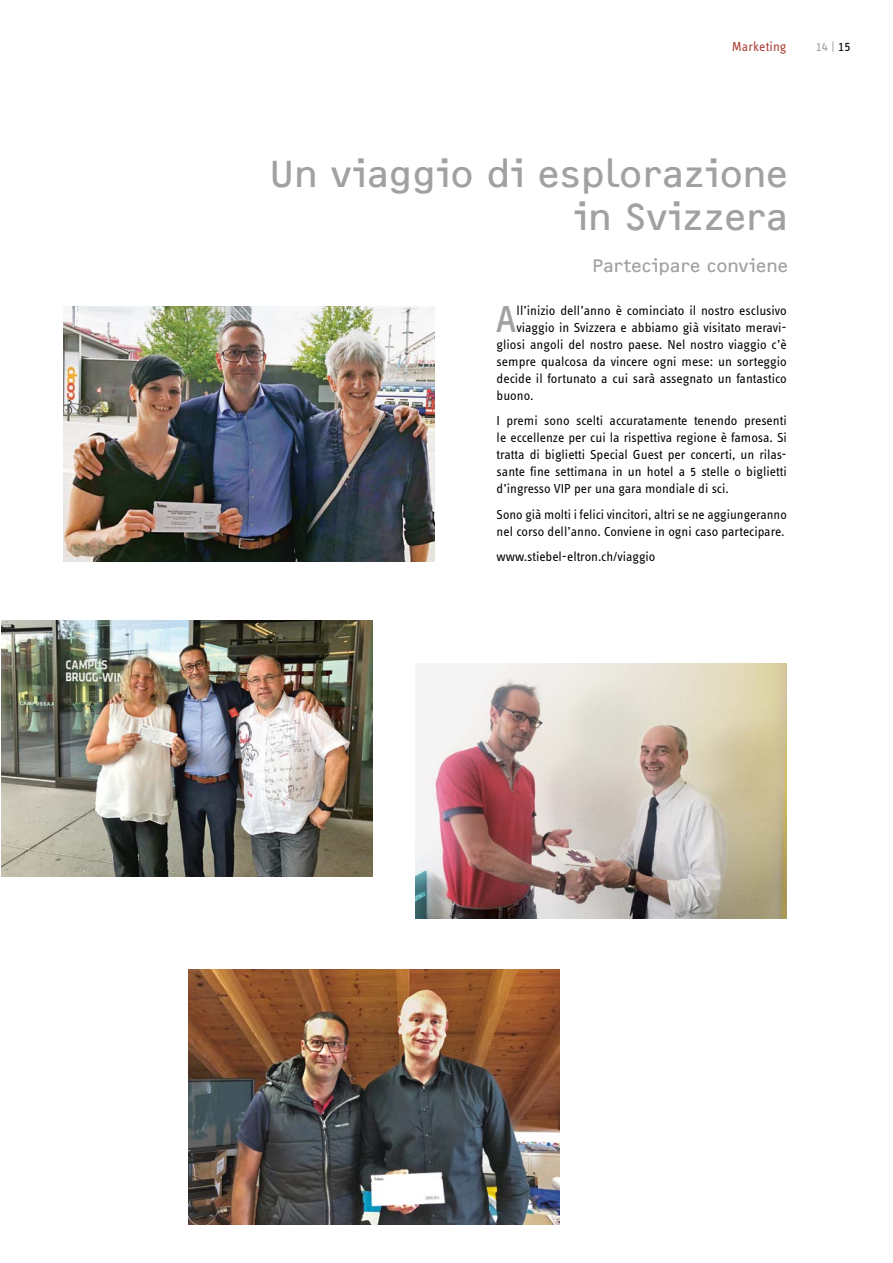
<style>
.page{position:relative;width:893px;height:1263px;background:#fff}
.page>*{position:absolute;margin:0;border:0;box-sizing:border-box;transform-origin:0 0}
.Titel{font:39px/42.5px "F2 FOCR Bczyk Com";letter-spacing:-.005em;color:#a2a19f;text-align:right}
.Grundtext_mit_Initia{font:38.55px "F2 FOCR Bczyk Com";color:#a2a19f}
.Einleitung{font:18.75px "F2 FOCR Bczyk Com";color:#a2a19f}
.Grundtext{font:13.5px/17px "STE Info Text";color:#000;text-align:justify}
.Grundtext_mit_Initia-2{font:13.5px "STE Info Text";color:#000}
.Kopfzeile{font:13.5px "STE Info Text";letter-spacing:.005em;color:#a83931}
.t1{font:13.5px "STE Info Text";color:#a2a19f}
.s1{color:#000}
</style>
<div class="page">
<img style="left:416px;top:663px;width:371px;height:255px">
<img style="left:64px;top:306px;width:371px;height:255px">
<img style="left:2px;top:621px;width:371px;height:255px">
<img style="left:188px;top:969px;width:371px;height:256px">
<p class="Kopfzeile" style="left:732px;top:39px;width:56px">Marketing</p>
<p class="t1" style="left:816px;top:39px;width:36px">14 | <span class="s1">15</span></p>
<p class="Titel" style="left:269px;top:153px;width:521px">Un viaggio di esplorazione in Svizzera</p>
<p class="Einleitung" style="left:592px;top:255px;width:198px">Partecipare conviene</p>
<p class="Grundtext_mit_Initia" style="left:496px;top:297px;width:23px">A</p>
<p class="Grundtext_mit_Initia-2" style="left:517px;top:303px;width:272px">ll’inizio dell’anno è cominciato il nostro esclusivo</p>
<p class="Grundtext_mit_Initia-2" style="left:517px;top:320px;width:272px">viaggio in Svizzera e abbiamo già visitato meravi-</p>
<p class="Grundtext_mit_Initia-2" style="left:497px;top:337px;width:292px">gliosi angoli del nostro paese. Nel nostro viaggio c’è</p>
<p class="Grundtext_mit_Initia-2" style="left:497px;top:354px;width:292px">sempre qualcosa da vincere ogni mese: un sorteggio</p>
<p class="Grundtext_mit_Initia-2" style="left:497px;top:371px;width:292px">decide il fortunato a cui sarà assegnato un fantastico</p>
<p class="Grundtext_mit_Initia-2" style="left:497px;top:388px;width:38px">buono.</p>
<p class="Grundtext" style="left:497px;top:412px;width:292px">I premi sono scelti accuratamente tenendo presenti le eccellenze per cui la rispettiva regione è famosa. Si tratta di biglietti Special Guest per concerti, un rilas&shy;sante fine settimana in un hotel a 5 stelle o biglietti d’ingresso VIP per una gara mondiale di sci.</p>
<p class="Grundtext" style="left:497px;top:506px;width:292px">Sono già molti i felici vincitori, altri se ne aggiungeranno nel corso dell’anno. Conviene in ogni caso partecipare.</p>
<p class="Grundtext" style="left:497px;top:548px;width:160px">www.stiebel-eltron.ch/viaggio</p>
</div>
